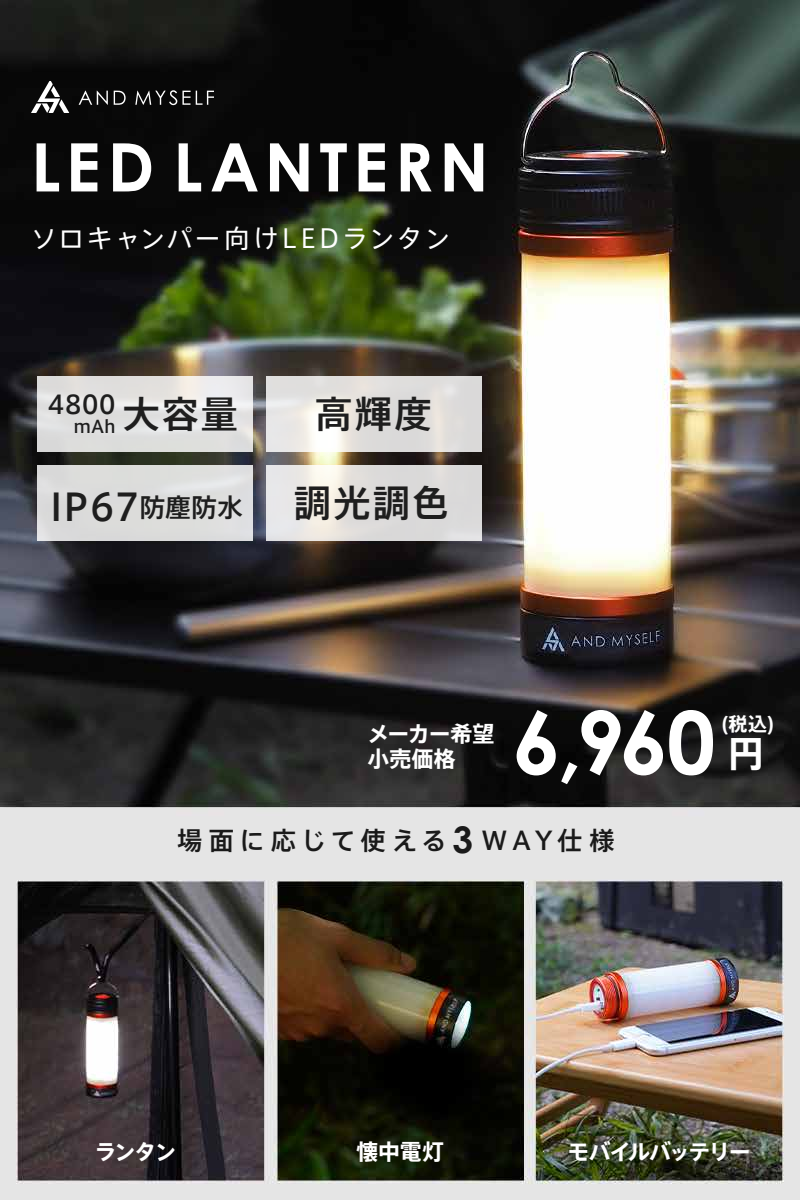
<style>
.page{position:relative;width:800px;height:1200px;background:#fff}
.page>*{position:absolute;margin:0;border:0;box-sizing:border-box;transform-origin:0 0}
.t1{font:700 86.8px "Century Gothic";color:#fff}
.t2{font:700 67px "Century Gothic";letter-spacing:.085em;color:#fff}
.t3{font:37.1px "Axis Basic Pro N M";letter-spacing:.065em;color:#1e1e1e}
.t4{font:36.6px "Axis Basic Pro N B";color:#fff}
.t5{font:25.7px "Axis Basic Pro N R";letter-spacing:.1em;color:#fff}
.t6{font:25.3px "Axis Basic Pro N M";color:#1e1e1e}
.t7{font:25.2px "Axis Basic Pro N M";letter-spacing:.2em;color:#1a1a1a}
.t8{font:21.9px/24.9px "Axis Basic Pro N B";letter-spacing:-.01em;color:#fff}
.t9{font:21.9px "Axis Basic Pro N B";letter-spacing:-.075em;color:#fff}
.t10{font:21.9px "Axis Basic Pro N B";letter-spacing:-.045em;color:#fff}
.t11{font:18.9px "Axis Basic Pro N B";color:#fff}
.t12{font:17.3px "Axis Basic Pro N M";color:#1e1e1e}
.s1{font-size:25.6px}
.s2{font-family:"Century Gothic";font-weight:700;font-size:36.8px}
</style>
<div class="page">
<img style="left:0;top:0;width:800px;height:1200px">
<svg style="left:31px;top:81px;width:38px;height:32px"></svg>
<svg style="left:79px;top:91px;width:29px;height:14px"></svg>
<svg style="left:114px;top:91px;width:12px;height:14px"></svg>
<svg style="left:135px;top:90px;width:79px;height:15px"></svg>
<svg style="left:37px;top:377px;width:216px;height:75px;background:#e2e2e2"></svg>
<svg style="left:266px;top:377px;width:216px;height:75px;background:#e4e2e0"></svg>
<div style="left:37px;top:465px;width:216px;height:76px;background:#dcdddb"></div>
<svg style="left:266px;top:465px;width:216px;height:76px;background:#e2e0de"></svg>
<h2 class="t2" style="left:31px;top:116px;width:459px">LED LANTERN</h2>
<p class="t5" style="left:31px;top:219px;width:421px">ソロキャンパー向けLEDランタン</p>
<p class="t6" style="left:48px;top:386px;width:70px">4800</p>
<p class="t12" style="left:74px;top:414px;width:166px">mAh <sup>大容量</sup></p>
<h3 class="t3" style="left:315px;top:387px;width:118px">高輝度</h3>
<h3 class="t3" style="left:50px;top:479px;width:195px">IP67<span class="s1">防塵防水</span></h3>
<h3 class="t3" style="left:294px;top:476px;width:157px">調光調色</h3>
<p class="t8" style="left:367px;top:720px;width:128px">メーカー希望小売価格</p>
<h1 class="t1" style="left:512px;top:677px;width:205px">6,960</h1>
<p class="t11" style="left:721px;top:710px;width:55px">(税込)</p>
<h3 class="t4" style="left:728px;top:725px;width:38px">円</h3>
<p class="t7" style="left:177px;top:821px;width:439px">場面に応じて使える<span class="s2">3</span> WAY仕様</p>
<p class="t10" style="left:95px;top:1135px;width:84px">ランタン</p>
<p class="t10" style="left:356px;top:1135px;width:89px">懐中電灯</p>
<p class="t9" style="left:568px;top:1135px;width:185px">モバイルバッテリー</p>
</div>
